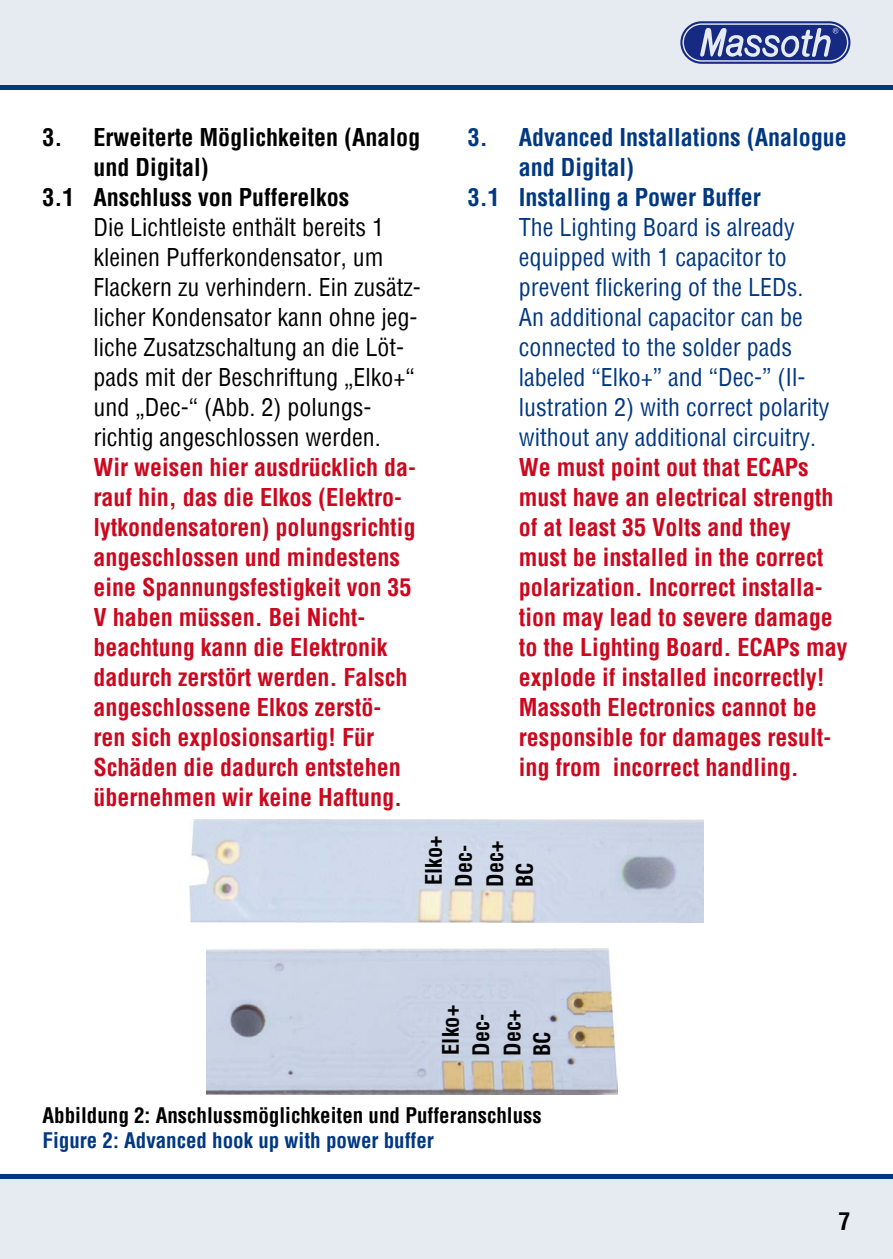
<style>
.page{position:relative;width:893px;height:1259px;background:#fff}
.page>*{position:absolute;margin:0;border:0;box-sizing:border-box;transform-origin:0 0}
.t1{font:700 condensed 24px/30px "Helvetica";color:#cd071e}
.t2{font:condensed 24px/30px "Helvetica";color:#000}
.t3{font:condensed 24px/30px "Helvetica";color:#003882}
.t4{font:700 condensed 24px "Helvetica";color:#000}
.t5{font:700 condensed 24px "Helvetica";color:#003882}
.t6{font:700 condensed 22.2px/30.3px "Helvetica";color:#000}
.t7{font:700 condensed 21px "Helvetica";color:#000}
.t8{font:700 condensed 21px "Helvetica";color:#003882}
</style>
<div class="page">
<div style="left:0;top:1174px;width:893px;height:85px;background:#e6ebf2"></div>
<div style="left:0;top:0;width:893px;height:85px;background:#e6ebf2"></div>
<svg style="left:680px;top:21px;width:170px;height:43px"></svg>
<hr style="left:0;top:85px;width:893px;height:4px;background:#003882">
<hr style="left:0;top:1174px;width:893px;height:4px;background:#003882">
<img style="left:189px;top:819px;width:514px;height:103px">
<img style="left:206px;top:948px;width:412px;height:146px">
<p class="t4" style="left:43px;top:121px;width:379px">3. Erweiterte Möglichkeiten (Analog</p>
<p class="t4" style="left:94px;top:151px;width:117px">und Digital)</p>
<p class="t4" style="left:43px;top:181px;width:308px">3.1 Anschluss von Pufferelkos</p>
<p class="t2" style="left:94px;top:211px;width:329px">Die Lichtleiste enthält bereits 1 kleinen Pufferkondensator, um Flackern zu verhindern. Ein zusätz&shy;licher Kondensator kann ohne jeg&shy;liche Zusatzschaltung an die Löt&shy;pads mit der Beschriftung „Elko+“ und „Dec-“ (Abb. 2) polungs&shy;richtig angeschlossen werden.</p>
<p class="t1" style="left:94px;top:452px;width:324px">Wir weisen hier ausdrücklich da&shy;rauf hin, das die Elkos (Elektro&shy;lytkondensatoren) polungsrichtig angeschlossen und mindestens eine Spannungsfestigkeit von 35<br>V haben müssen. Bei Nicht&shy;beachtung kann die Elektronik dadurch zerstört werden. Falsch angeschlossene Elkos zerstö&shy;ren sich explosionsartig! Für<br>Schäden die dadurch entstehen übernehmen wir keine Haftung.</p>
<p class="t5" style="left:468px;top:121px;width:381px">3. Advanced Installations (Analogue</p>
<p class="t5" style="left:519px;top:151px;width:117px">and Digital)</p>
<p class="t5" style="left:468px;top:181px;width:295px">3.1 Installing a Power Buffer</p>
<p class="t3" style="left:519px;top:211px;width:312px">The Lighting Board is already equipped with 1 capacitor to prevent flickering of the LEDs.<br>An additional capacitor can be connected to the solder pads labeled “Elko+” and “Dec-” (Il&shy;lustration 2) with correct polarity without any additional circuitry.</p>
<p class="t1" style="left:519px;top:452px;width:330px">We must point out that ECAPs must have an electrical strength of at least 35 Volts and they<br>must be installed in the correct polarization. Incorrect installa&shy;tion may lead to severe damage to the Lighting Board. ECAPs may explode if installed incorrectly!<br>Massoth Electronics cannot be responsible for damages result&shy;ing from incorrect handling.</p>
<p class="t6" style="left:418px;top:887px;width:53px;rotate:-90deg">Elko+<br>Dec-<br>Dec+<br>BC</p>
<p class="t6" style="left:436px;top:1056px;width:53px;rotate:-90deg">Elko+<br>Dec-<br>Dec+<br>BC</p>
<p class="t7" style="left:43px;top:1101px;width:501px">Abbildung 2: Anschlussmöglichkeiten und Pufferanschluss</p>
<p class="t8" style="left:43px;top:1127px;width:393px">Figure 2: Advanced hook up with power buffer</p>
<p class="t4" style="left:838px;top:1205px;width:13px">7</p>
</div>
